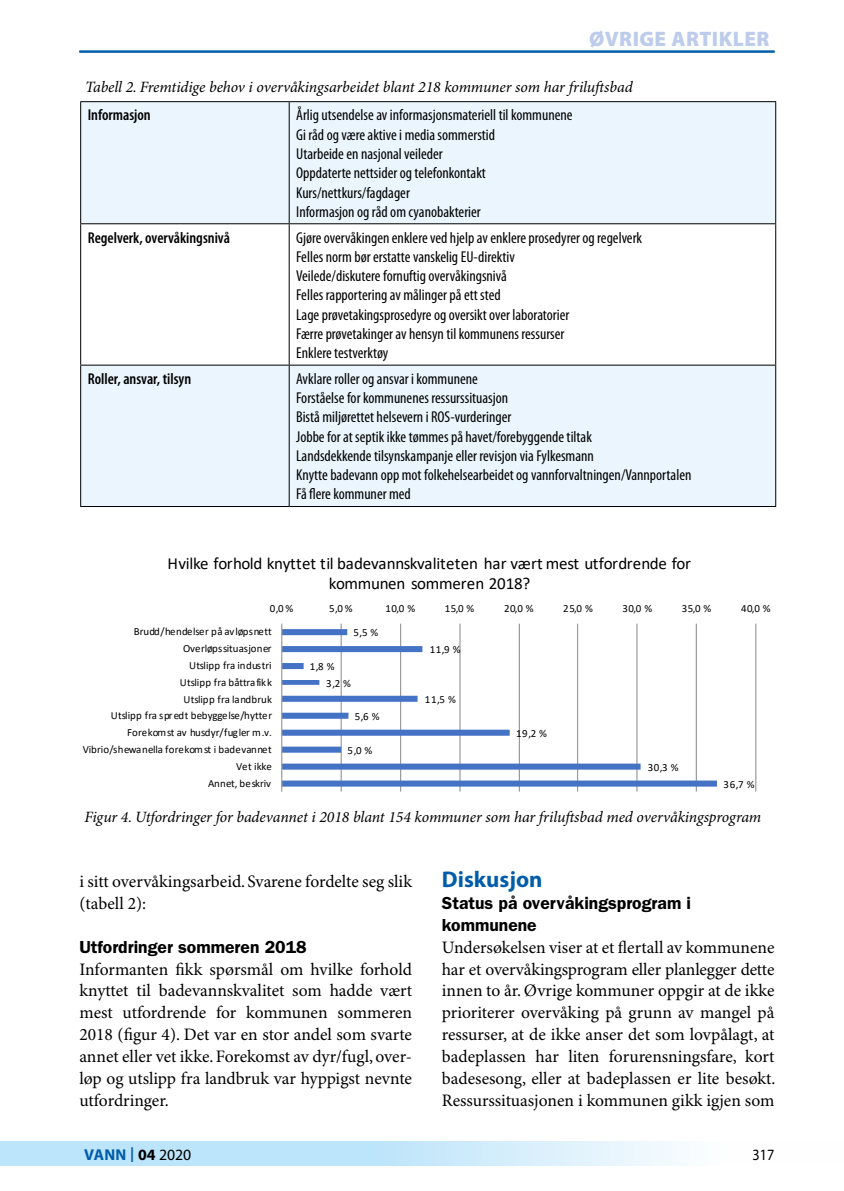
<style>
.page{position:relative;width:844px;height:1191px;background:#fff}
.page>*{position:absolute;margin:0;border:0;box-sizing:border-box;transform-origin:0 0}
.t1{font:700 22.75px "Myriad Pro";color:#005da9}
.t2{font:900 21px "Myriad Pro";letter-spacing:.02em;color:#bcccea}
.t3{font:17.5px/21.9px "Minion Pro";color:#000;text-align:justify}
.t4{font:600 17.5px/21.9px "Franklin Gothic";color:#000}
.t5{font:16.97px/20.7px "Calibri";letter-spacing:-.015em;color:#000;text-align:center}
.t6{font:condensed 15.75px/19.2px "Myriad Pro";color:#000}
.t7{font:italic 15.75px "Minion Pro";letter-spacing:-.01em;color:#000}
.t8{font:600 condensed 15.75px "Myriad Pro";color:#000}
.t9{font:700 15.75px "Myriad Pro";letter-spacing:.01em;color:#005da9}
.t10{font:15.75px "Myriad Pro";color:#000;scale:.9 1}
.t11{font:10.85px/17px "Calibri";color:#000;text-align:right}
.s1{font-weight:400;font-size:21.88px}
.s2{color:#000}
.s3{font-weight:400;color:#000}
</style>
<div class="page">
<svg style="left:1px;top:1141px;width:675px;height:25px;background:#c8e8fa"></svg>
<svg style="left:0;top:1141px;width:1px;height:25px"></svg>
<hr style="left:79px;top:51px;width:695px;height:1px;background:#005da9">
<svg style="left:81px;top:102px;width:694px;height:404px;fill:#eaf5fd"></svg>
<hr style="left:80px;top:101px;width:209px;height:1px;background:#000">
<hr style="left:80px;top:102px;width:1px;height:121px;background:#000">
<hr style="left:289px;top:101px;width:487px;height:1px;background:#000">
<hr style="left:289px;top:102px;width:1px;height:121px;background:#000">
<hr style="left:775px;top:102px;width:1px;height:121px;background:#000">
<hr style="left:80px;top:223px;width:209px;height:1px;background:#000">
<hr style="left:80px;top:224px;width:1px;height:141px;background:#000">
<hr style="left:289px;top:223px;width:487px;height:1px;background:#000">
<hr style="left:289px;top:224px;width:1px;height:141px;background:#000">
<hr style="left:775px;top:224px;width:1px;height:141px;background:#000">
<hr style="left:80px;top:365px;width:209px;height:1px;background:#000">
<hr style="left:80px;top:365px;width:1px;height:141px;background:#000">
<hr style="left:289px;top:365px;width:487px;height:1px;background:#000">
<hr style="left:289px;top:365px;width:1px;height:141px;background:#000">
<hr style="left:775px;top:365px;width:1px;height:141px;background:#000">
<hr style="left:80px;top:506px;width:209px;height:1px;background:#000">
<hr style="left:289px;top:506px;width:487px;height:1px;background:#000">
<svg style="left:281px;top:623px;width:476px;height:169px"></svg>
<h2 class="t2" style="left:589px;top:27px;width:181px">ØVRIGE ARTIKLER</h2>
<p class="t7" style="left:85px;top:77px;width:548px">Tabell 2. Fremtidige behov i overvåkingsarbeidet blant 218 kommuner som har friluftsbad</p>
<p class="t8" style="left:88px;top:107px;width:65px">Informasjon</p>
<p class="t6" style="left:296px;top:106px;width:278px">Årlig utsendelse av informasjonsmateriell til kommunene Gi råd og være aktive i media sommerstid<br>Utarbeide en nasjonal veileder<br>Oppdaterte nettsider og telefonkontakt Kurs/nettkurs/fagdager<br>Informasjon og råd om cyanobakterier</p>
<p class="t8" style="left:88px;top:229px;width:144px">Regelverk, overvåkingsnivå</p>
<p class="t6" style="left:296px;top:228px;width:347px">Gjøre overvåkingen enklere ved hjelp av enklere prosedyrer og regelverk Felles norm bør erstatte vanskelig EU-direktiv<br>Veilede/diskutere fornuftig overvåkingsnivå<br>Felles rapportering av målinger på ett sted<br>Lage prøvetakingsprosedyre og oversikt over laboratorier<br>Færre prøvetakinger av hensyn til kommunens ressurser<br>Enklere testverktøy</p>
<p class="t8" style="left:88px;top:370px;width:105px">Roller, ansvar, tilsyn</p>
<p class="t6" style="left:296px;top:369px;width:396px">Avklare roller og ansvar i kommunene<br>Forståelse for kommunenes ressurssituasjon<br>Bistå miljørettet helsevern i ROS-vurderinger<br>Jobbe for at septik ikke tømmes på havet/forebyggende tiltak<br>Landsdekkende tilsynskampanje eller revisjon via Fylkesmann<br>Knytte badevann opp mot folkehelsearbeidet og vannforvaltningen/Vannportalen Få flere kommuner med</p>
<p class="t5" style="left:167px;top:552px;width:524px">Hvilke forhold knyttet til badevannskvaliteten har vært mest utfordrende for kommunen sommeren 2018?</p>
<p class="t11" style="left:270px;top:600px;width:25px">0,0 %</p>
<p class="t11" style="left:329px;top:600px;width:25px">5,0 %</p>
<p class="t11" style="left:385px;top:600px;width:31px">10,0 %</p>
<p class="t11" style="left:444px;top:600px;width:31px">15,0 %</p>
<p class="t11" style="left:504px;top:600px;width:31px">20,0 %</p>
<p class="t11" style="left:563px;top:600px;width:31px">25,0 %</p>
<p class="t11" style="left:622px;top:600px;width:31px">30,0 %</p>
<p class="t11" style="left:681px;top:600px;width:31px">35,0 %</p>
<p class="t11" style="left:740px;top:600px;width:31px">40,0 %</p>
<p class="t11" style="left:134px;top:623px;width:140px">Brudd/hendelser på avløpsnett<br>Overløpssituasjoner<br>Utslipp fra industri<br>Utslipp fra båttrafikk<br>Utslipp fra landbruk</p>
<p class="t11" style="left:83px;top:706px;width:191px">Utslipp fra spredt bebyggelse/hytter<br>Forekomst av husdyr/fugler m.v.<br>Vibrio/shewanella forekomst i badevannet<br>Vet ikke<br>Annet, beskriv</p>
<p class="t11" style="left:353px;top:624px;width:26px">5,5 %</p>
<p class="t11" style="left:429px;top:641px;width:32px">11,9 %</p>
<p class="t11" style="left:326px;top:658px;width:26px;text-align:left;text-indent:-17px">1,8 %<br>3,2 %</p>
<p class="t11" style="left:425px;top:690px;width:32px">11,5 %</p>
<p class="t11" style="left:354px;top:707px;width:26px">5,6 %</p>
<p class="t11" style="left:516px;top:724px;width:32px">19,2 %</p>
<p class="t11" style="left:347px;top:741px;width:26px">5,0 %</p>
<p class="t11" style="left:647px;top:758px;width:32px">30,3 %</p>
<p class="t11" style="left:723px;top:775px;width:32px">36,7 %</p>
<p class="t7" style="left:84px;top:807px;width:678px">Figur 4. Utfordringer for badevannet i 2018 blant 154 kommuner som har friluftsbad med overvåkingsprogram</p>
<p class="t3" style="left:79px;top:871px;width:334px">i sitt overvåkingsarbeid. Svarene fordelte seg slik (tabell 2):</p>
<p class="t4" style="left:79px;top:935px;width:229px">Utfordringer sommeren 2018</p>
<p class="t3" style="left:79px;top:958px;width:334px">Informanten fikk spørsmål om hvilke forhold knyttet til badevannskvalitet som hadde vært mest utfordrende for kommunen sommeren 2018 (figur 4). Det var en stor andel som svarte annet eller vet ikke. Forekomst av dyr/fugl, over&shy;løp og utslipp fra landbruk var hyppigst nevnte utfordringer.</p>
<h1 class="t1" style="left:441px;top:867px;width:102px">Diskusjon</h1>
<p class="t4" style="left:441px;top:892px;width:251px">Status på overvåkingsprogram i kommunene</p>
<p class="t3" style="left:441px;top:937px;width:335px">Undersøkelsen viser at et flertall av kommunene har et overvåkingsprogram eller planlegger dette innen to år. Øvrige kommuner oppgir at de ikke prioriterer overvåking på grunn av mangel på ressurser, at de ikke anser det som lovpålagt, at badeplassen har liten forurensningsfare, kort badesesong, eller at badeplassen er lite besøkt.<br>Ressurssituasjonen i kommunen gikk igjen som</p>
<p class="t9" style="left:84px;top:1146px;width:109px">VANN <span class="s1">I</span> <span class="s2">04</span> <span class="s3">2020</span></p>
<p class="t10" style="left:752px;top:1146px;width:26px">317</p>
</div>
